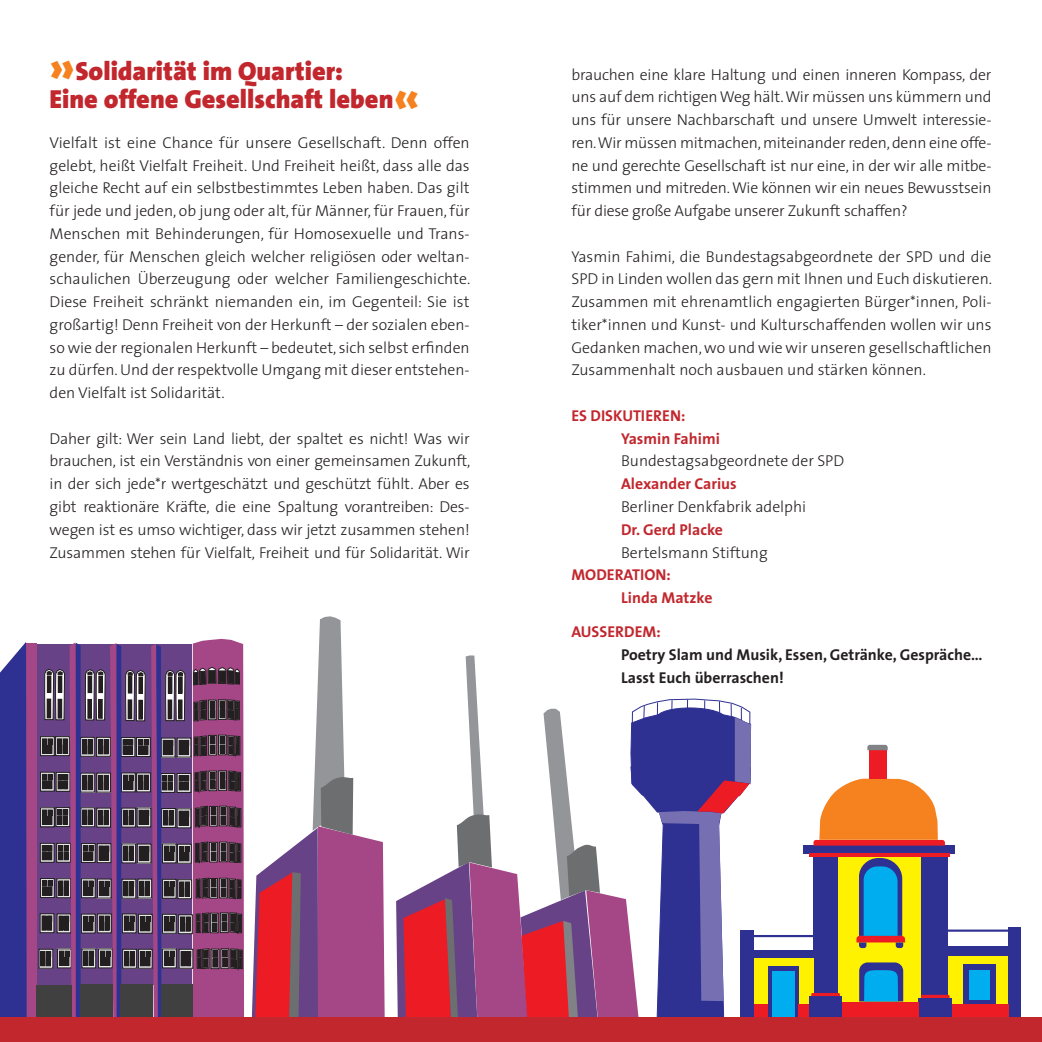
<style>
.page{position:relative;width:1042px;height:1042px;background:#fff}
.page>*{position:absolute;margin:0;border:0;box-sizing:border-box;transform-origin:0 0}
.t1{font:900 26.25px/28px "The Sans";color:#c1272d}
.t2{font:300 15.75px/22.8px "The Sans";color:#231f20;text-align:justify}
.t3{font:700 15.75px/22.8px "The Sans";color:#c1272d}
.t4{font:700 15.75px/22.8px "The Sans";color:#231f20}
.s1{font-size:43.75px;color:#f5821f}
</style>
<div class="page">
<svg style="left:252px;top:616px;width:133px;height:401px"></svg>
<svg style="left:396px;top:655px;width:355px;height:362px"></svg>
<div style="left:838px;top:856px;width:84px;height:145px;background:#fff200"></div>
<div style="left:813px;top:856px;width:25px;height:140px;background:#2e3092"></div>
<div style="left:921px;top:854px;width:27px;height:144px;background:#2e3092"></div>
<div style="left:752px;top:957px;width:62px;height:64px;background:#fff200"></div>
<div style="left:948px;top:955px;width:61px;height:63px;background:#fff200"></div>
<div style="left:809px;top:996px;width:33px;height:26px;background:#2e3092"></div>
<div style="left:918px;top:998px;width:34px;height:24px;background:#2e3092"></div>
<div style="left:842px;top:1002px;width:76px;height:19px;background:#ed1c24"></div>
<svg style="left:859px;top:962px;width:44px;height:39px;background:#1980c3"></svg>
<svg style="left:856px;top:858px;width:49px;height:90px"></svg>
<div style="left:803px;top:845px;width:151px;height:8px;background:#2e3092"></div>
<svg style="left:813px;top:778px;width:132px;height:67px"></svg>
<div style="left:869px;top:750px;width:17px;height:28px;background:#ed1c24"></div>
<svg style="left:867px;top:745px;width:20px;height:5px"></svg>
<div style="left:740px;top:930px;width:14px;height:91px;background:#2e3092"></div>
<div style="left:754px;top:950px;width:59px;height:8px;background:#2e3092"></div>
<div style="left:1008px;top:927px;width:12px;height:92px;background:#2e3092"></div>
<div style="left:948px;top:946px;width:60px;height:10px;background:#2e3092"></div>
<div style="left:952px;top:1004px;width:56px;height:15px;background:#ed1c24"></div>
<div style="left:963px;top:964px;width:32px;height:40px;background:#2e3092"></div>
<div style="left:969px;top:970px;width:20px;height:30px;background:#00aeef"></div>
<div style="left:768px;top:965px;width:30px;height:56px;background:#2e3092"></div>
<div style="left:772px;top:971px;width:22px;height:46px;background:#00aeef"></div>
<div style="left:798px;top:1004px;width:11px;height:17px;background:#ed1c24"></div>
<div style="left:754px;top:1004px;width:13px;height:17px;background:#ed1c24"></div>
<hr style="left:809px;top:853px;width:140px;height:3px;background:#ed1c24">
<svg style="left:811px;top:993px;width:29px;height:3px"></svg>
<svg style="left:921px;top:995px;width:28px;height:3px"></svg>
<hr style="left:941px;top:929px;width:73px;height:2px;background:#2e3092">
<hr style="left:749px;top:935px;width:72px;height:2px;background:#2e3092">
<div style="left:36px;top:644px;width:156px;height:341px;background:#684287"></div>
<div style="left:40px;top:736px;width:14px;height:19px;border:1px solid #231f20"></div>
<div style="left:40px;top:772px;width:14px;height:19px;border:1px solid #231f20"></div>
<div style="left:40px;top:843px;width:14px;height:19px;border:1px solid #231f20"></div>
<div style="left:40px;top:878px;width:14px;height:19px;border:1px solid #231f20"></div>
<div style="left:40px;top:807px;width:14px;height:20px;border:1px solid #231f20"></div>
<div style="left:39px;top:949px;width:14px;height:19px;border:1px solid #231f20"></div>
<svg style="left:41px;top:639px;width:203px;height:378px"></svg>
<div style="left:26px;top:643px;width:10px;height:376px;background:#a54686"></div>
<div style="left:36px;top:985px;width:35px;height:34px;background:#404041"></div>
<div style="left:80px;top:985px;width:33px;height:34px;background:#404041"></div>
<div style="left:121px;top:985px;width:32px;height:34px;background:#404041"></div>
<div style="left:161px;top:984px;width:31px;height:34px;background:#404041"></div>
<svg style="left:0;top:642px;width:27px;height:375px;background:#393895"></svg>
<div style="left:0;top:1017px;width:1042px;height:25px;background:#c1272d"></div>
<h1 class="t1" style="left:50px;top:57px;width:371px"><span class="s1">»</span>Solidarität im Quartier:<br>Eine offene Gesellschaft leben<span class="s1">«</span></h1>
<p class="t2" style="left:50px;top:133px;width:422px">Vielfalt ist eine Chance für unsere Gesellschaft. Denn offen gelebt, heißt Vielfalt Freiheit. Und Freiheit heißt, dass alle das gleiche Recht auf ein selbstbestimmtes Leben haben. Das gilt für jede und jeden, ob jung oder alt, für Männer, für Frauen, für Menschen mit Behinderungen, für Homosexuelle und Trans&shy;gender, für Menschen gleich welcher religiösen oder weltan&shy;schaulichen Überzeugung oder welcher Familiengeschichte.<br>Diese Freiheit schränkt niemanden ein, im Gegenteil: Sie ist großartig! Denn Freiheit von der Herkunft – der sozialen eben&shy;so wie der regionalen Herkunft – bedeutet, sich selbst erfinden zu dürfen. Und der respektvolle Umgang mit dieser entstehen&shy;den Vielfalt ist Solidarität.</p>
<p class="t2" style="left:50px;top:428px;width:422px">Daher gilt: Wer sein Land liebt, der spaltet es nicht! Was wir brauchen, ist ein Verständnis von einer gemeinsamen Zukunft, in der sich jede*r wertgeschätzt und geschützt fühlt. Aber es gibt reaktionäre Kräfte, die eine Spaltung vorantreiben: Des&shy;wegen ist es umso wichtiger, dass wir jetzt zusammen stehen!<br>Zusammen stehen für Vielfalt, Freiheit und für Solidarität. Wir</p>
<p class="t2" style="left:571px;top:64px;width:422px">brauchen eine klare Haltung und einen inneren Kompass, der uns auf dem richtigen Weg hält. Wir müssen uns kümmern und uns für unsere Nachbarschaft und unsere Umwelt interessie&shy;ren. Wir müssen mitmachen, miteinander reden, denn eine offe&shy;ne und gerechte Gesellschaft ist nur eine, in der wir alle mitbe&shy;stimmen und mitreden. Wie können wir ein neues Bewusstsein für diese große Aufgabe unserer Zukunft schaffen?</p>
<p class="t2" style="left:571px;top:246px;width:422px">Yasmin Fahimi, die Bundestagsabgeordnete der SPD und die SPD in Linden wollen das gern mit Ihnen und Euch diskutieren.<br>Zusammen mit ehrenamtlich engagierten Bürger*innen, Poli&shy;tiker*innen und Kunst- und Kulturschaffenden wollen wir uns Gedanken machen, wo und wie wir unseren gesellschaftlichen Zusammenhalt noch ausbauen und stärken können.</p>
<p class="t3" style="left:621px;top:405px;width:100px;text-indent:-50px">ES DISKUTIEREN:<br>Yasmin Fahimi</p>
<p class="t2" style="left:621px;top:451px;width:225px">Bundestagsabgeordnete der SPD</p>
<p class="t3" style="left:621px;top:473px;width:117px">Alexander Carius</p>
<p class="t2" style="left:621px;top:497px;width:187px">Berliner Denkfabrik adelphi</p>
<p class="t3" style="left:621px;top:518px;width:103px">Dr. Gerd Placke</p>
<p class="t2" style="left:621px;top:542px;width:148px">Bertelsmann Stiftung</p>
<p class="t3" style="left:621px;top:564px;width:93px;text-indent:-50px">MODERATION:<br>Linda Matzke</p>
<p class="t3" style="left:571px;top:621px;width:91px">AUSSERDEM:</p>
<p class="t4" style="left:621px;top:644px;width:363px">Poetry Slam und Musik, Essen, Getränke, Gespräche…<br>Lasst Euch überraschen!</p>
</div>
